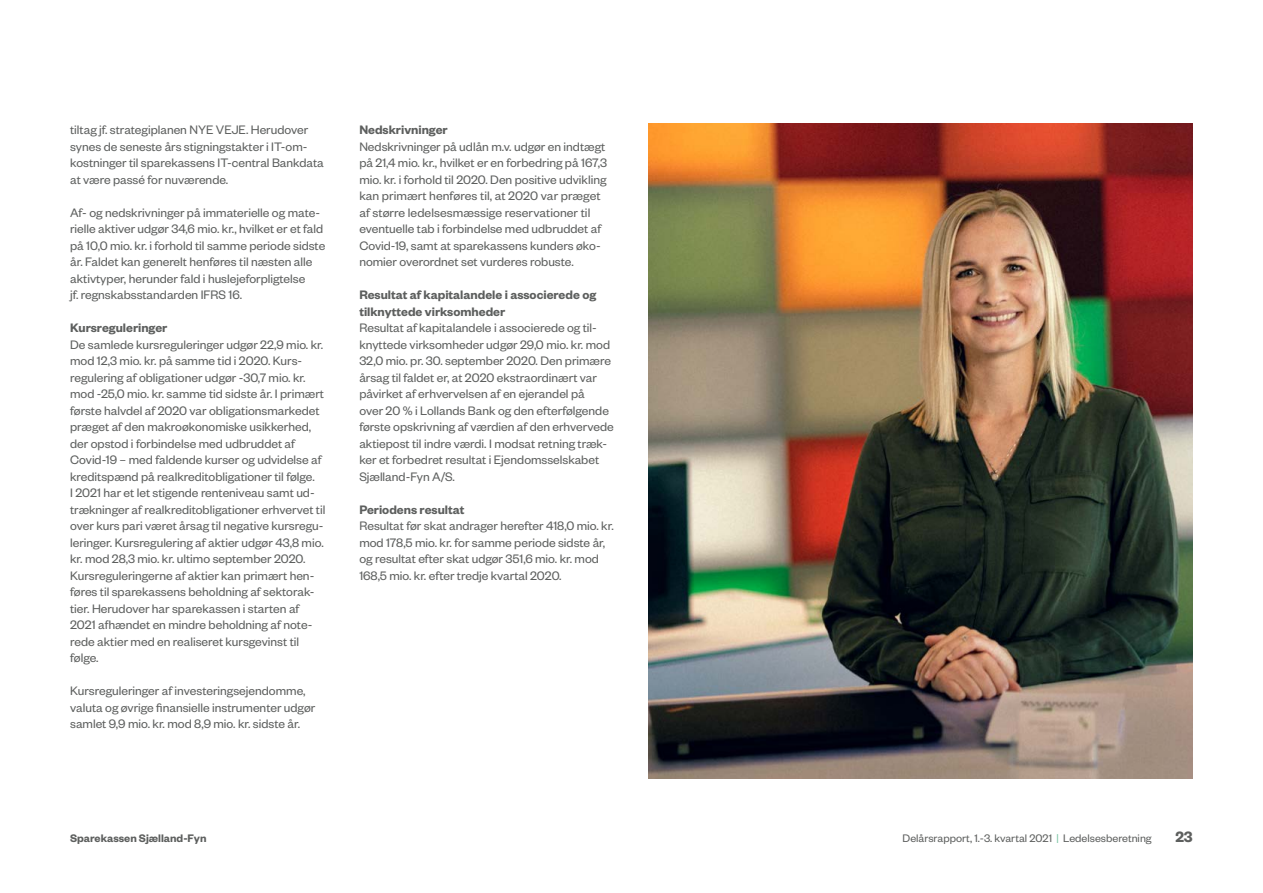
<style>
.page{position:relative;width:1263px;height:893px;background:#fff}
.page>*{position:absolute;margin:0;border:0;box-sizing:border-box;transform-origin:0 0}
.t1{font:600 16.5px "Founders Grotesk";color:#5d5f5e}
.t2{font:13.5px/16.5px "Founders Grotesk";color:#5d5f5e}
.t3{font:600 13.5px/16.5px "Founders Grotesk";color:#5d5f5e}
.t4{font:12px "Founders Grotesk";color:#5d5f5e}
.t5{font:600 12px "Founders Grotesk";color:#5d5f5e}
.s1{color:#7ac4a4}
</style>
<div class="page">
<img style="left:648px;top:123px;width:545px;height:655px">
<p class="t2" style="left:70px;top:121px;width:255px">tiltag jf. strategiplanen NYE VEJE. Herudover synes de seneste års stigningstakter i IT-om&shy;kostninger til sparekassens IT-central Bankdata at være passé for nuværende.</p>
<p class="t2" style="left:70px;top:204px;width:257px">Af- og nedskrivninger på immaterielle og mate&shy;rielle aktiver udgør 34,6 mio. kr., hvilket er et fald på 10,0 mio. kr. i forhold til samme periode sidste år. Faldet kan generelt henføres til næsten alle aktivtyper, herunder fald i huslejeforpligtelse<br>jf. regnskabsstandarden IFRS 16.</p>
<p class="t3" style="left:70px;top:319px;width:99px">Kursreguleringer</p>
<p class="t2" style="left:70px;top:336px;width:257px">De samlede kursreguleringer udgør 22,9 mio. kr. mod 12,3 mio. kr. på samme tid i 2020. Kurs&shy;regulering af obligationer udgør -30,7 mio. kr. mod -25,0 mio. kr. samme tid sidste år. I primært første halvdel af 2020 var obligationsmarkedet præget af den makroøkonomiske usikkerhed, der opstod i forbindelse med udbruddet af Covid-19 – med faldende kurser og udvidelse af kreditspænd på realkreditobligationer til følge.<br>I 2021 har et let stigende renteniveau samt ud&shy;trækninger af realkreditobligationer erhvervet til over kurs pari været årsag til negative kursregu&shy;leringer. Kursregulering af aktier udgør 43,8 mio. kr. mod 28,3 mio. kr. ultimo september 2020.<br>Kursreguleringerne af aktier kan primært hen&shy;føres til sparekassens beholdning af sektorak&shy;tier. Herudover har sparekassen i starten af 2021 afhændet en mindre beholdning af note&shy;rede aktier med en realiseret kursgevinst til følge.</p>
<p class="t2" style="left:70px;top:682px;width:247px">Kursreguleringer af investeringsejendomme, valuta og øvrige finansielle instrumenter udgør samlet 9,9 mio. kr. mod 8,9 mio. kr. sidste år.</p>
<p class="t3" style="left:359px;top:121px;width:90px">Nedskrivninger</p>
<p class="t2" style="left:359px;top:138px;width:249px">Nedskrivninger på udlån m.v. udgør en indtægt på 21,4 mio. kr., hvilket er en forbedring på 167,3 mio. kr. i forhold til 2020. Den positive udvikling kan primært henføres til, at 2020 var præget af større ledelsesmæssige reservationer til eventuelle tab i forbindelse med udbruddet af Covid-19, samt at sparekassens kunders øko&shy;nomier overordnet set vurderes robuste.</p>
<p class="t3" style="left:359px;top:286px;width:238px">Resultat af kapitalandele i associerede og tilknyttede virksomheder</p>
<p class="t2" style="left:359px;top:319px;width:256px">Resultat af kapitalandele i associerede og til&shy;knyttede virksomheder udgør 29,0 mio. kr. mod 32,0 mio. pr. 30. september 2020. Den primære årsag til faldet er, at 2020 ekstraordinært var påvirket af erhvervelsen af en ejerandel på<br>over 20 % i Lollands Bank og den efterfølgende første opskrivning af værdien af den erhvervede aktiepost til indre værdi. I modsat retning træk&shy;ker et forbedret resultat i Ejendomsselskabet Sjælland-Fyn A/S.</p>
<p class="t3" style="left:359px;top:501px;width:107px">Periodens resultat</p>
<p class="t2" style="left:359px;top:517px;width:256px">Resultat før skat andrager herefter 418,0 mio. kr. mod 178,5 mio. kr. for samme periode sidste år, og resultat efter skat udgør 351,6 mio. kr. mod 168,5 mio. kr. efter tredje kvartal 2020.</p>
<p class="t5" style="left:70px;top:830px;width:138px">Sparekassen Sjælland-Fyn</p>
<p class="t4" style="left:903px;top:831px;width:251px">Delårsrapport, 1.-3. kvartal 2021 <span class="s1">|</span> Ledelsesberetning</p>
<p class="t1" style="left:1175px;top:826px;width:19px">23</p>
</div>
